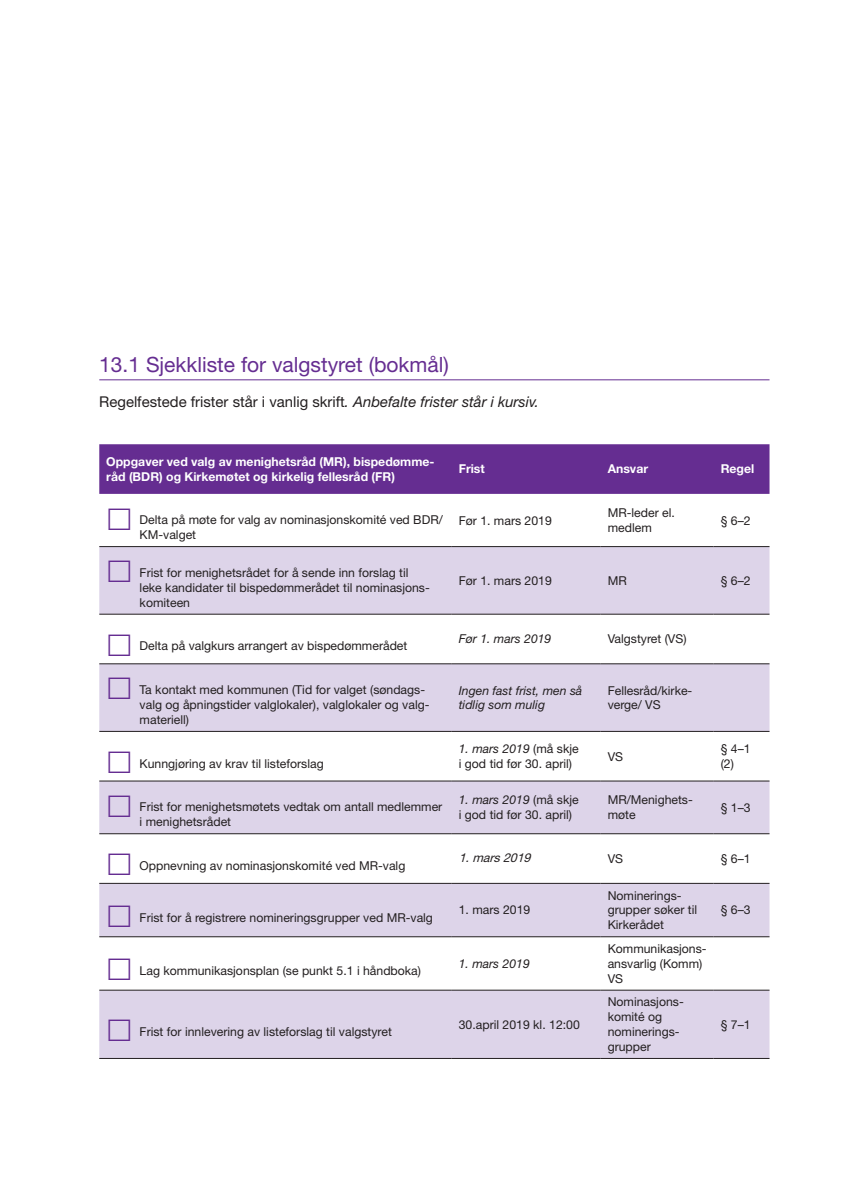
<style>
.page{position:relative;width:844px;height:1191px;background:#fff}
.page>*{position:absolute;margin:0;border:0;box-sizing:border-box;transform-origin:0 0}
.t1{font:21px "Helvetica Neue";color:#652d91}
.t2{font:14.88px "Helvetica Neue LT Std";color:#231f20}
.t3{font:12.25px/14.9px "Helvetica Neue LT Std";color:#231f20}
.t4{font:700 12.25px/15.8px "Helvetica Neue LT Std";color:#fff}
.t5{font:italic 12.25px/14.9px "Helvetica Neue LT Std";color:#231f20}
.t6{font:italic 12.25px "Helvetica Neue LT Std";color:#231f20}
.s1{font-style:italic}
</style>
<div class="page">
<hr style="left:99px;top:379px;width:670px;height:1px;background:#652d91">
<div style="left:99px;top:444px;width:670px;height:50px;background:#652d91"></div>
<div style="left:99px;top:547px;width:670px;height:67px;background:#ddd4e9"></div>
<svg style="left:99px;top:664px;width:670px;height:394px;fill:#ddd4e9"></svg>
<hr style="left:99px;top:546px;width:352px;height:1px;background:#231f20">
<hr style="left:451px;top:546px;width:149px;height:1px;background:#231f20">
<hr style="left:600px;top:546px;width:113px;height:1px;background:#231f20">
<hr style="left:713px;top:546px;width:56px;height:1px;background:#231f20">
<hr style="left:99px;top:614px;width:352px;height:1px;background:#231f20">
<hr style="left:451px;top:614px;width:149px;height:1px;background:#231f20">
<hr style="left:600px;top:614px;width:113px;height:1px;background:#231f20">
<hr style="left:713px;top:614px;width:56px;height:1px;background:#231f20">
<hr style="left:99px;top:663px;width:352px;height:1px;background:#231f20">
<hr style="left:451px;top:663px;width:149px;height:1px;background:#231f20">
<hr style="left:600px;top:663px;width:113px;height:1px;background:#231f20">
<hr style="left:713px;top:663px;width:56px;height:1px;background:#231f20">
<hr style="left:99px;top:731px;width:352px;height:1px;background:#231f20">
<hr style="left:451px;top:731px;width:149px;height:1px;background:#231f20">
<hr style="left:600px;top:731px;width:113px;height:1px;background:#231f20">
<hr style="left:713px;top:731px;width:56px;height:1px;background:#231f20">
<hr style="left:99px;top:780px;width:352px;height:1px;background:#231f20">
<hr style="left:451px;top:780px;width:149px;height:1px;background:#231f20">
<hr style="left:600px;top:780px;width:113px;height:1px;background:#231f20">
<hr style="left:713px;top:780px;width:56px;height:1px;background:#231f20">
<hr style="left:99px;top:833px;width:352px;height:1px;background:#231f20">
<hr style="left:451px;top:833px;width:149px;height:1px;background:#231f20">
<hr style="left:600px;top:833px;width:113px;height:1px;background:#231f20">
<hr style="left:713px;top:833px;width:56px;height:1px;background:#231f20">
<hr style="left:99px;top:883px;width:352px;height:1px;background:#231f20">
<hr style="left:451px;top:883px;width:149px;height:1px;background:#231f20">
<hr style="left:600px;top:883px;width:113px;height:1px;background:#231f20">
<hr style="left:713px;top:883px;width:56px;height:1px;background:#231f20">
<hr style="left:99px;top:936px;width:352px;height:1px;background:#231f20">
<hr style="left:451px;top:936px;width:149px;height:1px;background:#231f20">
<hr style="left:600px;top:936px;width:113px;height:1px;background:#231f20">
<hr style="left:713px;top:936px;width:56px;height:1px;background:#231f20">
<hr style="left:99px;top:990px;width:352px;height:1px;background:#231f20">
<hr style="left:451px;top:990px;width:149px;height:1px;background:#231f20">
<hr style="left:600px;top:990px;width:113px;height:1px;background:#231f20">
<hr style="left:713px;top:990px;width:56px;height:1px;background:#231f20">
<hr style="left:99px;top:1058px;width:352px;height:1px;background:#231f20">
<hr style="left:451px;top:1058px;width:149px;height:1px;background:#231f20">
<hr style="left:600px;top:1058px;width:113px;height:1px;background:#231f20">
<hr style="left:713px;top:1058px;width:56px;height:1px;background:#231f20">
<svg style="left:109px;top:560px;width:21px;height:22px"></svg>
<svg style="left:109px;top:677px;width:21px;height:22px"></svg>
<svg style="left:109px;top:751px;width:21px;height:22px"></svg>
<svg style="left:109px;top:795px;width:21px;height:21px"></svg>
<svg style="left:109px;top:853px;width:21px;height:22px"></svg>
<svg style="left:109px;top:905px;width:21px;height:21px"></svg>
<svg style="left:109px;top:958px;width:21px;height:22px"></svg>
<svg style="left:109px;top:1019px;width:21px;height:22px"></svg>
<h1 class="t1" style="left:99px;top:352px;width:351px">13.1 Sjekkliste for valgstyret (bokmål)</h1>
<p class="t2" style="left:99px;top:393px;width:441px">Regelfestede frister står i vanlig skrift<span class="s1">. Anbefalte frister står i kursiv.</span></p>
<p class="t4" style="left:106px;top:453px;width:329px">Oppgaver ved valg av menighetsråd (MR), bispedømme&shy;råd (BDR) og Kirkemøtet og kirkelig fellesråd (FR)</p>
<p class="t4" style="left:458px;top:461px;width:28px">Frist</p>
<p class="t4" style="left:607px;top:461px;width:42px">Ansvar</p>
<p class="t4" style="left:720px;top:461px;width:35px">Regel</p>
<p class="t3" style="left:140px;top:512px;width:304px">Delta på møte for valg av nominasjonskomité ved BDR/<br>KM-valget</p>
<p class="t3" style="left:458px;top:512px;width:95px">Før 1. mars 2019</p>
<p class="t3" style="left:607px;top:505px;width:69px">MR-leder el. medlem</p>
<p class="t3" style="left:720px;top:512px;width:31px">§ 6–2</p>
<p class="t3" style="left:140px;top:565px;width:290px">Frist for menighetsrådet for å sende inn forslag til leke kandidater til bispedømmerådet til nominasjons&shy;komiteen</p>
<p class="t3" style="left:458px;top:573px;width:95px">Før 1. mars 2019</p>
<p class="t3" style="left:607px;top:573px;width:21px">MR</p>
<p class="t3" style="left:720px;top:573px;width:31px">§ 6–2</p>
<p class="t3" style="left:140px;top:638px;width:269px">Delta på valgkurs arrangert av bispedømmerådet</p>
<p class="t5" style="left:458px;top:631px;width:94px">Før 1. mars 2019</p>
<p class="t3" style="left:607px;top:631px;width:80px">Valgstyret (VS)</p>
<p class="t3" style="left:140px;top:682px;width:290px">Ta kontakt med kommunen (Tid for valget (søndags&shy;valg og åpningstider valglokaler), valglokaler og valg&shy;materiell)</p>
<p class="t5" style="left:458px;top:682px;width:125px">Ingen fast frist, men så tidlig som mulig</p>
<p class="t3" style="left:607px;top:682px;width:86px">Fellesråd/kirke&shy;verge/ VS</p>
<p class="t3" style="left:140px;top:755px;width:185px">Kunngjøring av krav til listeforslag</p>
<p class="t3" style="left:458px;top:741px;width:121px"><span class="s1">1. mars 2019</span> (må skje i god tid før 30. april)</p>
<p class="t3" style="left:607px;top:748px;width:17px">VS</p>
<p class="t3" style="left:720px;top:741px;width:31px">§ 4–1 (2)</p>
<p class="t3" style="left:140px;top:799px;width:304px">Frist for menighetsmøtets vedtak om antall medlemmer i menighetsrådet</p>
<p class="t3" style="left:458px;top:792px;width:121px"><span class="s1">1. mars 2019</span> (må skje i god tid før 30. april)</p>
<p class="t3" style="left:607px;top:792px;width:87px">MR/Menighets&shy;møte</p>
<p class="t3" style="left:720px;top:799px;width:31px">§ 1–3</p>
<p class="t3" style="left:140px;top:858px;width:267px">Oppnevning av nominasjonskomité ved MR-valg</p>
<p class="t6" style="left:458px;top:850px;width:77px">1.mars2019</p>
<p class="t3" style="left:607px;top:851px;width:17px">VS</p>
<p class="t3" style="left:720px;top:851px;width:31px">§ 6–1</p>
<p class="t3" style="left:140px;top:909px;width:295px">Frist for å registrere nomineringsgrupper ved MR-valg</p>
<p class="t3" style="left:140px;top:963px;width:283px">Lag kommunikasjonsplan (se punkt 5.1 i håndboka)</p>
<p class="t3" style="left:140px;top:1023px;width:254px">Frist for innlevering av listeforslag til valgstyret</p>
<p class="t3" style="left:458px;top:902px;width:73px">1. mars 2019</p>
<p class="t5" style="left:458px;top:955px;width:73px">1. mars 2019</p>
<p class="t3" style="left:458px;top:1016px;width:122px">30.april 2019 kl. 12:00</p>
<p class="t3" style="left:607px;top:887px;width:91px">Nominerings&shy;grupper søker til<br>Kirkerådet</p>
<p class="t3" style="left:607px;top:941px;width:100px">Kommunikasjons&shy;ansvarlig (Komm)<br>VS</p>
<p class="t3" style="left:607px;top:994px;width:78px">Nominasjons&shy;komité og nominerings&shy;grupper</p>
<p class="t3" style="left:720px;top:902px;width:31px">§ 6–3</p>
<p class="t3" style="left:720px;top:1016px;width:31px">§ 7–1</p>
</div>
